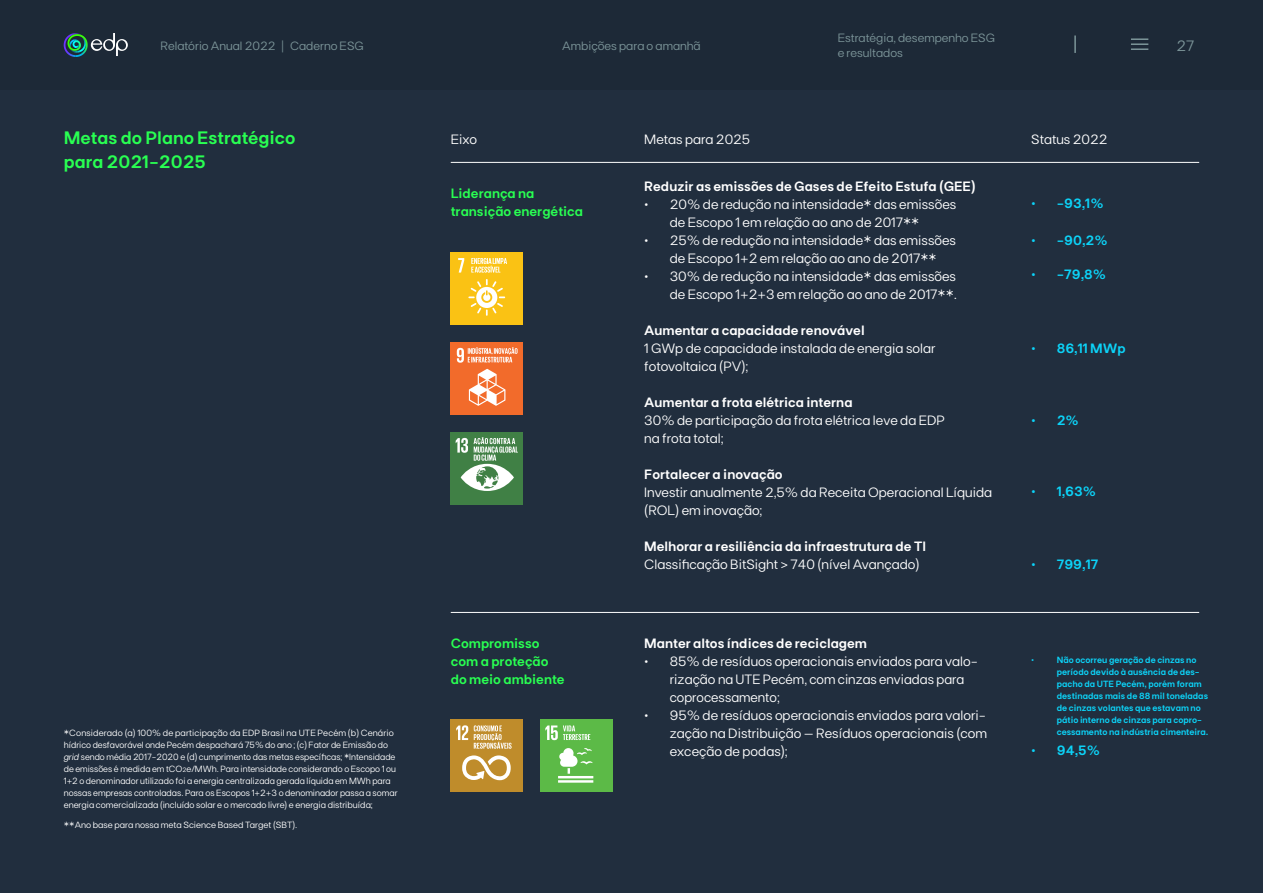
<style>
.page{position:relative;width:1263px;height:893px;background:#212e3e}
.page>*{position:absolute;margin:0;border:0;box-sizing:border-box;transform-origin:0 0}
.t1{font:600 18px/24px "FT Base";color:#29ff52}
.t2{font:15px "FT Base";color:#7c9599}
.t3{font:13.5px/18px "FT Base";color:#fff}
.t4{font:600 13.5px "FT Base";color:#fff}
.t5{font:600 13.5px/18px "FT Base";color:#29ff52}
.t6{font:600 13.5px "FT Base";color:#0cd3f8}
.t7{font:12px/15px "FT Base";color:#7c9599}
.t8{font:9px/12px "FT Base";color:#fff}
.t9{font:600 9px/12px "FT Base";color:#0cd3f8}
.s1{font-style:italic}
</style>
<div class="page">
<hr style="left:451px;top:162px;width:748px;height:1px;background:#fff">
<hr style="left:451px;top:612px;width:748px;height:1px;background:#fff">
<div style="left:0;top:0;width:1263px;height:90px;background:#1d2937"></div>
<svg style="left:1074px;top:36px;width:2px;height:17px"></svg>
<svg style="left:1131px;top:38px;width:17px;height:12px"></svg>
<svg style="left:91px;top:33px;width:37px;height:23px"></svg>
<svg style="left:64px;top:33px;width:20px;height:18px"></svg>
<div style="left:540px;top:719px;width:72px;height:72px;background:#5cba47"></div>
<svg style="left:545px;top:725px;width:48px;height:58px"></svg>
<div style="left:451px;top:432px;width:72px;height:72px;background:#408045"></div>
<svg style="left:456px;top:437px;width:62px;height:54px"></svg>
<div style="left:451px;top:719px;width:72px;height:72px;background:#bf8c2b"></div>
<svg style="left:456px;top:725px;width:56px;height:55px"></svg>
<div style="left:451px;top:342px;width:72px;height:72px;background:#f26b2b"></div>
<svg style="left:457px;top:347px;width:60px;height:59px"></svg>
<div style="left:451px;top:252px;width:72px;height:72px;background:#fac214"></div>
<svg style="left:458px;top:258px;width:49px;height:58px"></svg>
<p class="t7" style="left:838px;top:30px;width:159px">Estratégia, desempenho ESG e resultados</p>
<p class="t7" style="left:161px;top:38px;width:205px">Relatório Anual 2022 | Caderno ESG</p>
<p class="t7" style="left:562px;top:38px;width:140px">Ambições para o amanhã</p>
<p class="t2" style="left:1176px;top:37px;width:19px">27</p>
<h1 class="t1" style="left:64px;top:125px;width:233px">Metas do Plano Estratégico para 2021-2025</h1>
<p class="t3" style="left:451px;top:130px;width:28px">Eixo</p>
<p class="t3" style="left:644px;top:130px;width:108px">Metas para 2025</p>
<p class="t3" style="left:1031px;top:130px;width:78px">Status 2022</p>
<p class="t5" style="left:451px;top:184px;width:134px">Liderança na transição energética</p>
<p class="t4" style="left:644px;top:178px;width:333px">Reduzir as emissões de Gases de Efeito Estufa (GEE)</p>
<p class="t3" style="left:670px;top:195px;width:288px;text-indent:-26px">• 20% de redução na intensidade* das emissões de Escopo 1 em relação ao ano de 2017**</p>
<p class="t3" style="left:644px;top:231px;width:313px;text-align:center">• 25% de redução na intensidade* das emissões de Escopo 1+2 em relação ao ano de 2017**</p>
<p class="t3" style="left:644px;top:267px;width:314px;text-align:right">• 30% de redução na intensidade* das emissões de Escopo 1+2+3 em relação ao ano de 2017**.</p>
<p class="t4" style="left:644px;top:322px;width:222px">Aumentar a capacidade renovável</p>
<p class="t3" style="left:644px;top:339px;width:293px">1 GWp de capacidade instalada de energia solar fotovoltaica (PV);</p>
<p class="t4" style="left:644px;top:394px;width:210px">Aumentar a frota elétrica interna</p>
<p class="t3" style="left:644px;top:411px;width:302px">30% de participação da frota elétrica leve da EDP na frota total;</p>
<p class="t4" style="left:644px;top:466px;width:140px">Fortalecer a inovação</p>
<p class="t3" style="left:644px;top:483px;width:349px">Investir anualmente 2,5% da Receita Operacional Líquida (ROL) em inovação;</p>
<p class="t4" style="left:644px;top:538px;width:283px">Melhorar a resiliência da infraestrutura de TI</p>
<p class="t3" style="left:644px;top:555px;width:277px">Classificação BitSight &gt; 740 (nível Avançado)</p>
<p class="t6" style="left:1031px;top:196px;width:74px">• -93,1%</p>
<p class="t6" style="left:1031px;top:232px;width:78px">• -90,2%</p>
<p class="t6" style="left:1031px;top:266px;width:76px">• -79,8%</p>
<p class="t6" style="left:1031px;top:340px;width:96px">• 86,11 MWp</p>
<p class="t6" style="left:1031px;top:413px;width:49px">• 2%</p>
<p class="t6" style="left:1031px;top:484px;width:67px">• 1,63%</p>
<p class="t6" style="left:1031px;top:556px;width:69px">• 799,17</p>
<p class="t4" style="left:644px;top:635px;width:224px">Manter altos índices de reciclagem</p>
<p class="t3" style="left:670px;top:652px;width:310px;text-indent:-26px">• 85% de resíduos operacionais enviados para valo&shy;rização na UTE Pecém, com cinzas enviadas para coprocessamento;</p>
<p class="t3" style="left:670px;top:706px;width:319px;text-align:justify;text-indent:-26px">• 95% de resíduos operacionais enviados para valori&shy;zação na Distribuição – Resíduos operacionais (com exceção de podas);</p>
<p class="t5" style="left:451px;top:634px;width:115px">Compromisso com a proteção do meio ambiente</p>
<p class="t9" style="left:1031px;top:654px;width:5px">•</p>
<p class="t9" style="left:1057px;top:654px;width:153px">Não ocorreu geração de cinzas no período devido à ausência de des&shy;pacho da UTE Pecém, porém foram destinadas mais de 88 mil toneladas de cinzas volantes que estavam no pátio interno de cinzas para copro-</p>
<p class="t8" style="left:64px;top:726px;width:331px">*Considerado (a) 100% de participação da EDP Brasil na UTE Pecém (b) Cenário</p>
<p class="t9" style="left:1057px;top:726px;width:153px">cessamento na indústria cimenteira.</p>
<p class="t8" style="left:64px;top:738px;width:335px">hídrico desfavorável onde Pecém despachará 75% do ano ; (c) Fator de Emissão do <span class="s1">grid</span> sendo média 2017-2020 e (d) cumprimento das metas específicas; *Intensidade de emissões é medida em tCO2e/MWh. Para intensidade considerando o Escopo 1 ou 1+2 o denominador utilizado foi a energia centralizada gerada líquida em MWh para nossas empresas controladas. Para os Escopos 1+2+3 o denominador passa a somar energia comercializada (incluído solar e o mercado livre) e energia distribuída;</p>
<p class="t8" style="left:64px;top:819px;width:235px">**Ano base para nossa meta Science Based Target (SBT).</p>
<p class="t6" style="left:1031px;top:742px;width:70px">• 94,5%</p>
</div>
